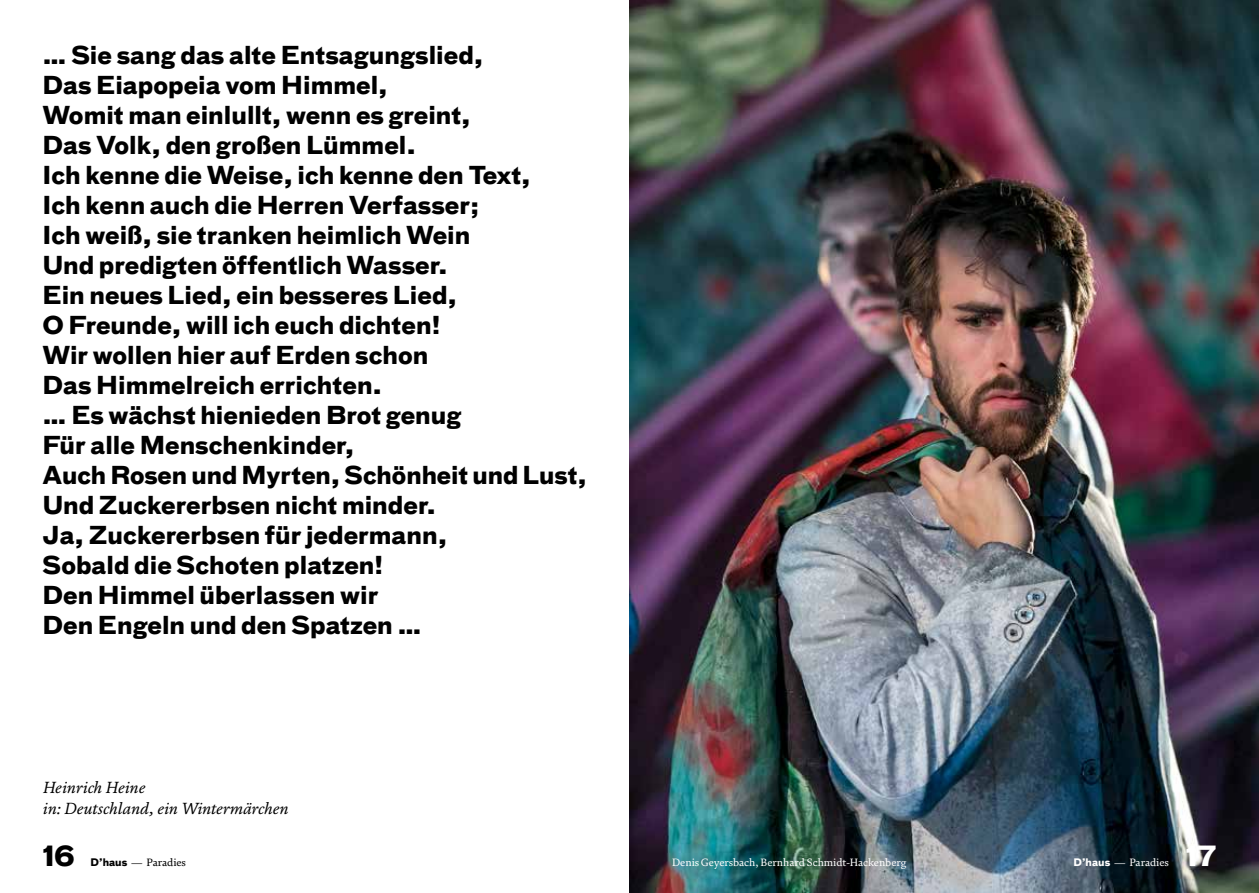
<style>
.page{position:relative;width:1259px;height:893px;background:#fff}
.page>*{position:absolute;margin:0;border:0;box-sizing:border-box;transform-origin:0 0}
.t1{font:700 27px "Bau Pro";color:#000}
.t2{font:700 27px "Bau Pro";color:#fff}
.t3{font:700 24px/30px "Bau Pro";color:#000}
.t4{font:italic 16.5px/21px "FS Brabo";color:#000}
.t5{font:10.8px "FS Brabo";color:#fff}
.t6{font:10.8px "FS Brabo";letter-spacing:-.005em;color:#000}
.s1{font-family:"Bau Pro";font-weight:700;font-size:10.2px}
</style>
<div class="page">
<img style="left:629px;top:0;width:630px;height:893px">
<p class="t3" style="left:43px;top:38px;width:546px">… Sie sang das alte Entsagungslied,<br>Das Eiapopeia vom Himmel,<br>Womit man einlullt, wenn es greint,<br>Das Volk, den großen Lümmel.<br>Ich kenne die Weise, ich kenne den Text,<br>Ich kenn auch die Herren Verfasser;<br>Ich weiß, sie tranken heimlich Wein<br>Und predigten öffentlich Wasser.<br>Ein neues Lied, ein besseres Lied,<br>O Freunde, will ich euch dichten!<br>Wir wollen hier auf Erden schon<br>Das Himmelreich errichten.<br>… Es wächst hienieden Brot genug<br>Für alle Menschenkinder,<br>Auch Rosen und Myrten, Schönheit und Lust,<br>Und Zuckererbsen nicht minder.<br>Ja, Zuckererbsen für jedermann,<br>Sobald die Schoten platzen!<br>Den Himmel überlassen wir<br>Den Engeln und den Spatzen …</p>
<p class="t4" style="left:44px;top:776px;width:247px">Heinrich Heine<br>in: Deutschland, ein Wintermärchen</p>
<p class="t1" style="left:43px;top:833px;width:34px">16</p>
<p class="t6" style="left:91px;top:855px;width:97px"><span class="s1">D’haus</span> — Paradies</p>
<p class="t5" style="left:672px;top:855px;width:236px">Denis Geyersbach, Bernhard Schmidt-Hackenberg</p>
<p class="t5" style="left:1073px;top:855px;width:97px"><span class="s1">D’haus</span> — Paradies</p>
<p class="t2" style="left:1185px;top:833px;width:32px">17</p>
</div>
